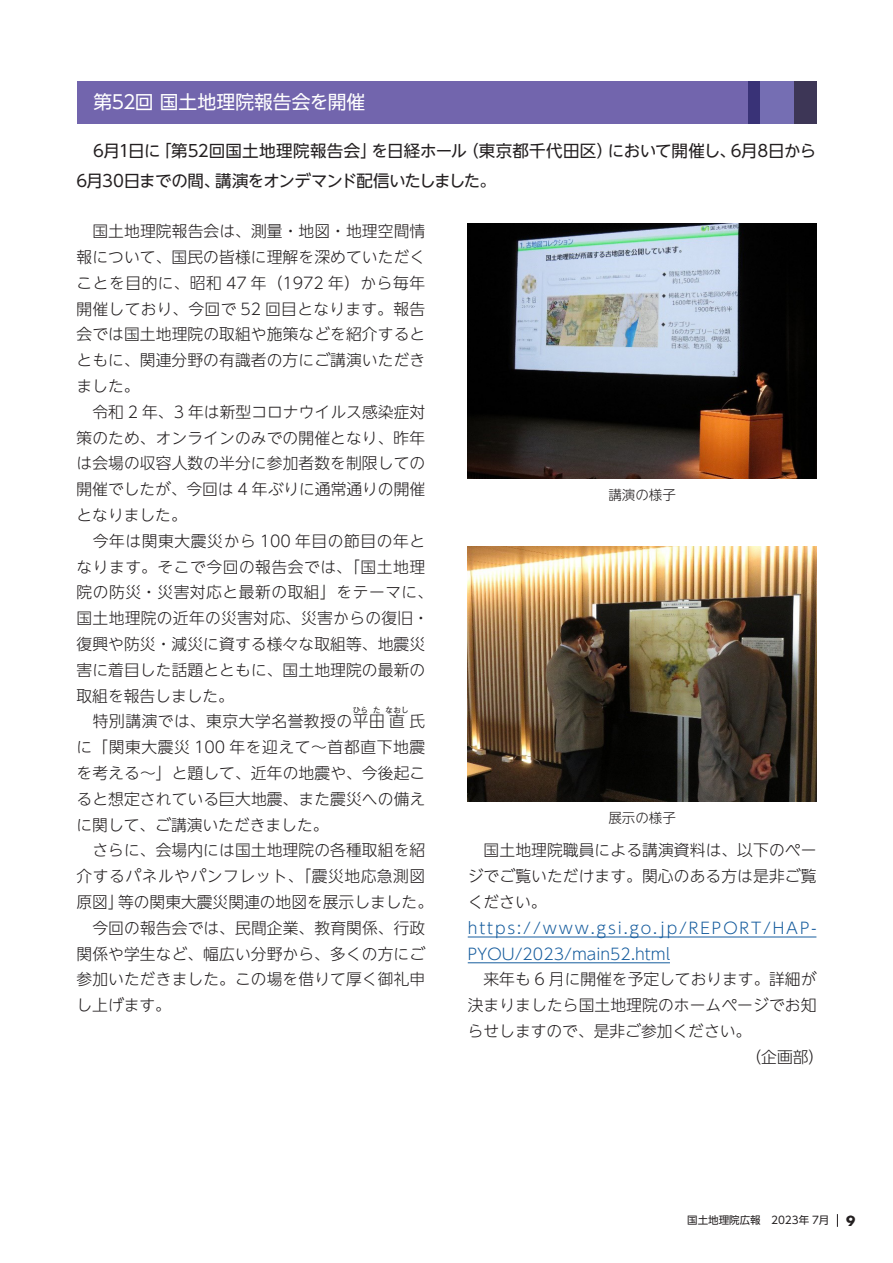
<style>
.page{position:relative;width:893px;height:1263px;background:#fff}
.page>*{position:absolute;margin:0;border:0;box-sizing:border-box;transform-origin:0 0}
.t1{font:18.75px "UD Shin Go NT Pr 6 N";color:#fff}
.本文Ｎ{font:16.5px/30px "UD Shin Go NT Pr 6 N";letter-spacing:-.025em;color:#231f20}
.t2{font:300 15.75px/25.8px "UD Shin Go NT Pr 6 N";letter-spacing:.005em;color:#231f20;text-align:justify}
.t3{font:300 15.75px/25.8px "UD Shin Go NT Pr 6 N";letter-spacing:.12em;color:#175d9e}
.t4{font:300 15.75px "UD Shin Go NT Pr 6 N";letter-spacing:.035em;color:#231f20}
.キャプション{font:300 13.5px "UD Shin Go NT Pr 6 N";color:#231f20}
.t5{font:13.5px "Futura Koyu";color:#231f20}
.t6{font:10.5px "UD Shin Go NT Pr 6 N";color:#231f20}
.t7{font:300 7.8px "UD Shin Go NT Pr 6 N";color:#231f20}
</style>
<div class="page">
<svg style="left:837px;top:1214px;width:1px;height:13px"></svg>
<hr style="left:468px;top:936px;width:348px;height:1px;background:#175d9e">
<hr style="left:468px;top:962px;width:202px;height:1px;background:#175d9e">
<div style="left:77px;top:81px;width:739px;height:42px;background:#7265ad"></div>
<div style="left:748px;top:81px;width:68px;height:42px;background:#756eb3"></div>
<div style="left:748px;top:81px;width:12px;height:42px;background:#393277"></div>
<div style="left:794px;top:81px;width:22px;height:42px;background:#3d3656"></div>
<img style="left:468px;top:223px;width:348px;height:255px">
<img style="left:468px;top:546px;width:348px;height:255px">
<p class="t1" style="left:94px;top:87px;width:273px">第52回 国土地理院報告会を開催</p>
<p class="本文Ｎ" style="left:77px;top:135px;width:741px">　6月1日に「第52回国土地理院報告会」を日経ホール（東京都千代田区）において開催し、6月8日から<br>6月30日までの間、講演をオンデマンド配信いたしました。</p>
<p class="t2" style="left:77px;top:218px;width:350px;text-indent:16px">国土地理院報告会は、測量・地図・地理空間情報について、国民の皆様に理解を深めていただくことを目的に、昭和 47 年（1972 年）から毎年開催しており、今回で 52 回目となります。報告会では国土地理院の取組や施策などを紹介するとともに、関連分野の有識者の方にご講演いただきました。</p>
<p class="t2" style="left:77px;top:398px;width:350px;text-indent:16px">令和 2 年、3 年は新型コロナウイルス感染症対策のため、オンラインのみでの開催となり、昨年は会場の収容人数の半分に参加者数を制限しての開催でしたが、今回は 4 年ぶりに通常通りの開催となりました。</p>
<p class="t2" style="left:77px;top:527px;width:358px;text-align:left;text-indent:16px">今年は関東大震災から 100 年目の節目の年となります。そこで今回の報告会では、「国土地理院の防災・災害対応と最新の取組」をテーマに、国土地理院の近年の災害対応、災害からの復旧・復興や防災・減災に資する様々な取組等、地震災害に着目した話題とともに、国土地理院の最新の取組を報告しました。</p>
<p class="t4" style="left:93px;top:709px;width:334px">特別講演では、東京大学名誉教授の平田直氏</p>
<p class="t7" style="left:353px;top:703px;width:17px">ひら</p>
<p class="t7" style="left:373px;top:703px;width:9px">た</p>
<p class="t7" style="left:385px;top:703px;width:25px">なおし</p>
<p class="t2" style="left:77px;top:734px;width:350px">に「関東大震災 100 年を迎えて～首都直下地震を考える～」と題して、近年の地震や、今後起こると想定されている巨大地震、また震災への備えに関して、ご講演いただきました。</p>
<p class="t2" style="left:77px;top:837px;width:358px;text-align:center">さらに、会場内には国土地理院の各種取組を紹<br>介するパネルやパンフレット、「震災地応急測図原図」等の関東大震災関連の地図を展示しました。</p>
<p class="t2" style="left:77px;top:914px;width:350px;text-indent:16px">今回の報告会では、民間企業、教育関係、行政関係や学生など、幅広い分野から、多くの方にご参加いただきました。この場を借りて厚く御礼申し上げます。</p>
<p class="キャプション" style="left:608px;top:484px;width:69px">講演の様子</p>
<p class="キャプション" style="left:608px;top:807px;width:69px">展示の様子</p>
<p class="t2" style="left:468px;top:837px;width:350px;text-indent:16px">国土地理院職員による講演資料は、以下のページでご覧いただけます。関心のある方は是非ご覧ください。</p>
<p class="t3" style="left:468px;top:914px;width:350px">https://www.gsi.go.jp/REPORT/HAP-<br>PYOU/2023/main52.html</p>
<p class="t2" style="left:468px;top:966px;width:350px;text-indent:16px">来年も 6 月に開催を予定しております。詳細が決まりましたら国土地理院のホームページでお知らせしますので、是非ご参加ください。</p>
<p class="t2" style="left:745px;top:1043px;width:80px">（企画部）</p>
<p class="t6" style="left:687px;top:1212px;width:144px">国土地理院広報　2023年 7月</p>
<p class="t5" style="left:846px;top:1211px;width:11px">9</p>
</div>
